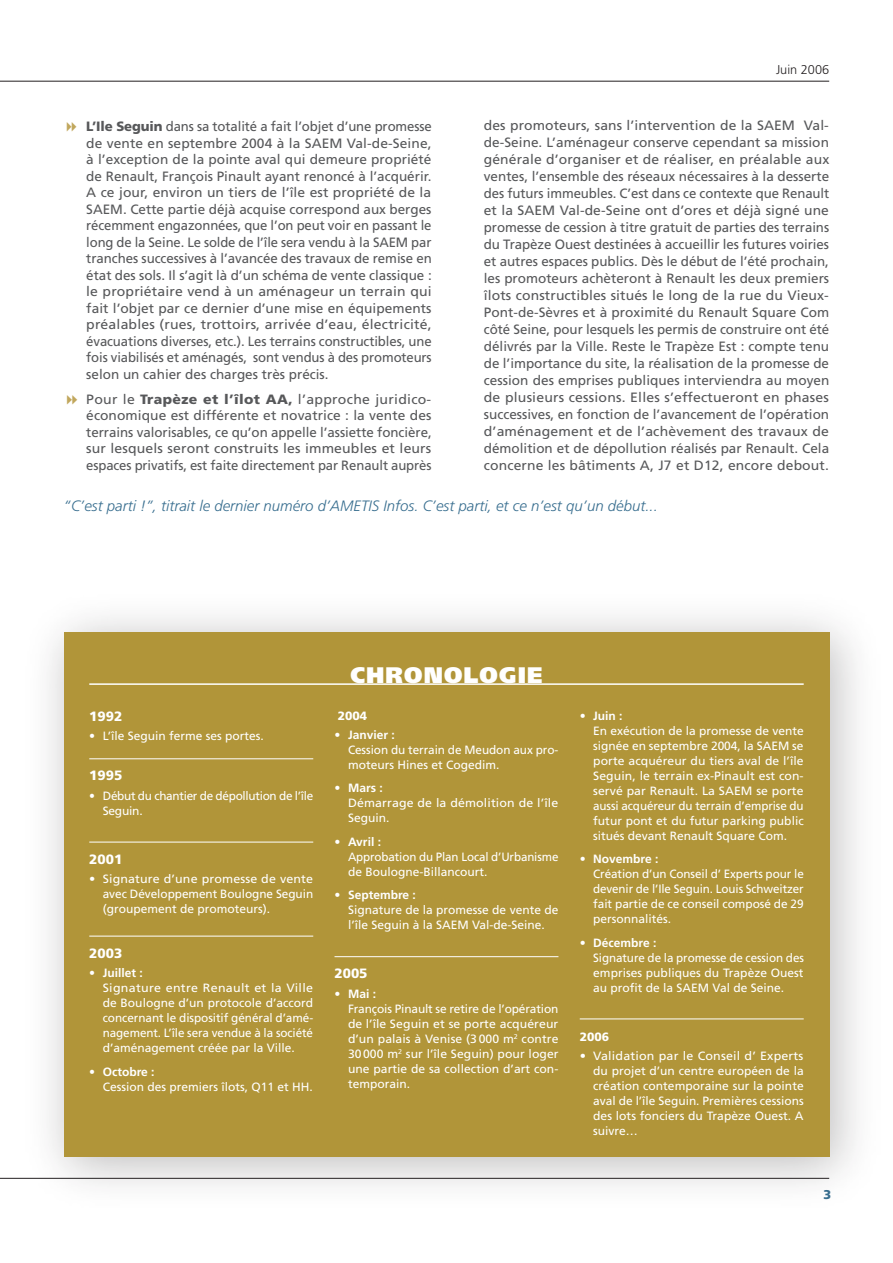
<style>
.page{position:relative;width:893px;height:1263px;background:#fff}
.page>*{position:absolute;margin:0;border:0;box-sizing:border-box;transform-origin:0 0}
.t1{font:900 22.5px "Frutiger";letter-spacing:.05em;color:#fff}
.t2{font:italic 300 15px "Frutiger";color:#386e8f}
.t3{font:13.5px/17px "Frutiger";color:#57585a;text-align:justify}
.t4{font:13.5px/16.5px "Frutiger";color:#57585a;text-align:justify;scale:1.04 1}
.t5{font:900 13.5px "Frutiger";color:#fff}
.t6{font:300 12.75px "Frutiger";color:#231f20}
.t7{font:900 12.75px "Frutiger";color:#386e8f}
.t8{font:12px/15px "Frutiger";color:#fff}
.t9{font:12px/15px "Frutiger";color:#fff;text-align:justify;scale:1.04 1}
.t10{font:12px/15px "Frutiger";letter-spacing:-.025em;color:#fff}
.t11{font:900 12px "Frutiger";color:#fff}
.s1{font-weight:900}
.s2{font-weight:700}
</style>
<div class="page">
<hr style="left:0;top:81px;width:829px;height:1px;background:#231f20">
<hr style="left:0;top:1178px;width:829px;height:1px;background:#231f20">
<div style="left:25px;top:594px;width:856px;height:613px;background:#231f20;opacity:.3"></div>
<div style="left:64px;top:632px;width:765px;height:525px;background:#b19539"></div>
<hr style="left:89px;top:683px;width:715px;height:2px;background:#fff">
<hr style="left:89px;top:758px;width:224px;height:1px;background:#fff">
<hr style="left:89px;top:842px;width:224px;height:1px;background:#fff">
<hr style="left:89px;top:936px;width:224px;height:1px;background:#fff">
<hr style="left:334px;top:956px;width:224px;height:1px;background:#fff">
<hr style="left:580px;top:1018px;width:224px;height:1px;background:#fff">
<p class="t6" style="left:776px;top:62px;width:55px">Juin 2006</p>
<p class="t3" style="left:484px;top:116px;width:347px">des promoteurs, sans l’intervention de la SAEM Val&shy;de-Seine. L’aménageur conserve cependant sa mission générale d’organiser et de réaliser, en préalable aux ventes, l’ensemble des réseaux nécessaires à la desserte des futurs immeubles. C’est dans ce contexte que Renault et la SAEM Val-de-Seine ont d’ores et déjà signé une promesse de cession à titre gratuit de parties des terrains du Trapèze Ouest destinées à accueillir les futures voiries et autres espaces publics. Dès le début de l’été prochain, les promoteurs achèteront à Renault les deux premiers îlots constructibles situés le long de la rue du Vieux-Pont-de-Sèvres et à proximité du Renault Square Com côté Seine, pour lesquels les permis de construire ont été délivrés par la Ville. Reste le Trapèze Est : compte tenu de l’importance du site, la réalisation de la promesse de cession des emprises publiques interviendra au moyen de plusieurs cessions. Elles s’effectueront en phases successives, en fonction de l’avancement de l’opération d’aménagement et de l’achèvement des travaux de démolition et de dépollution réalisés par Renault. Cela concerne les bâtiments A, J7 et D12, encore debout.</p>
<p class="t2" style="left:64px;top:497px;width:596px">“ C’est parti !”, titrait le dernier numéro d’AMETIS Infos. C’est parti, et ce n’est qu’un début...</p>
<p class="t3" style="left:86px;top:118px;width:347px;line-height:16.5px"><span class="s1">L’Ile Seguin</span> dans sa totalité a fait l’objet d’une promesse de vente en septembre 2004 à la SAEM Val-de-Seine, à l’exception de la pointe aval qui demeure propriété de Renault, François Pinault ayant renoncé à l’acquérir.<br>A ce jour, environ un tiers de l’île est propriété de la SAEM. Cette partie déjà acquise correspond aux berges récemment engazonnées, que l’on peut voir en passant le long de la Seine. Le solde de l’île sera vendu à la SAEM par tranches successives à l’avancée des travaux de remise en état des sols. Il s’agit là d’un schéma de vente classique : le propriétaire vend à un aménageur un terrain qui fait l’objet par ce dernier d’une mise en équipements préalables (rues, trottoirs, arrivée d’eau, électricité, évacuations diverses, etc.). Les terrains constructibles, une fois viabilisés et aménagés, sont vendus à des promoteurs selon un cahier des charges très précis.</p>
<p class="t4" style="left:86px;top:391px;width:334px">Pour le <span class="s1">Trapèze et l’îlot AA,</span> l’approche juridico&shy;économique est différente et novatrice : la vente des terrains valorisables, ce qu’on appelle l’assiette foncière, sur lesquels seront construits les immeubles et leurs espaces privatifs, est faite directement par Renault auprès</p>
<p class="t5" style="left:89px;top:708px;width:35px">1992</p>
<p class="t8" style="left:89px;top:728px;width:176px">• L’île Seguin ferme ses portes.</p>
<p class="t5" style="left:89px;top:767px;width:35px">1995</p>
<p class="t10" style="left:103px;top:788px;width:212px;text-indent:-14px">• Début du chantier de dépollution de l’île<br>Seguin.</p>
<p class="t5" style="left:89px;top:851px;width:35px">2001</p>
<p class="t9" style="left:103px;top:871px;width:204px;text-indent:-14px">• Signature d’une promesse de vente avec Développement Boulogne Seguin (groupement de promoteurs).</p>
<p class="t5" style="left:89px;top:945px;width:35px">2003</p>
<p class="t8" style="left:103px;top:965px;width:212px;text-indent:-14px">• <span class="s2">Juillet :<br></span>Signature entre Renault et la Ville de Boulogne d’un protocole d’accord concernant le dispositif général d’amé&shy;nagement. L’île sera vendue à la société d’aménagement créée par la Ville.</p>
<p class="t8" style="left:103px;top:1064px;width:212px;text-indent:-14px">• <span class="s2">Octobre :<br></span>Cession des premiers îlots, Q11 et HH.</p>
<h1 class="t1" style="left:350px;top:662px;width:194px">CHRONOLOGIE</h1>
<p class="t11" style="left:338px;top:708px;width:31px">2004</p>
<p class="t8" style="left:348px;top:727px;width:212px;text-indent:-13px">• <span class="s2">Janvier :<br></span>Cession du terrain de Meudon aux pro&shy;moteurs Hines et Cogedim.</p>
<p class="t8" style="left:348px;top:780px;width:212px;text-indent:-13px">• <span class="s2">Mars :<br></span>Démarrage de la démolition de l’île<br>Seguin.</p>
<p class="t8" style="left:348px;top:834px;width:212px;text-indent:-14px">• <span class="s2">Avril :<br></span>Approbation du Plan Local d’Urbanisme de Boulogne-Billancourt.</p>
<p class="t8" style="left:348px;top:887px;width:212px;text-indent:-14px">• <span class="s2">Septembre :<br></span>Signature de la promesse de vente de l’île Seguin à la SAEM Val-de-Seine.</p>
<p class="t5" style="left:334px;top:965px;width:35px">2005</p>
<p class="t8" style="left:348px;top:986px;width:212px;text-indent:-13px">• <span class="s2">Mai :<br></span>François Pinault se retire de l’opération de l’île Seguin et se porte acquéreur d’un palais à Venise (3 000 m<sup>2</sup> contre<br>30 000 m<sup>2</sup> sur l’île Seguin) pour loger une partie de sa collection d’art con&shy;temporain.</p>
<p class="t8" style="left:593px;top:708px;width:212px;text-indent:-14px">• <span class="s2">Juin :<br></span>En exécution de la promesse de vente signée en septembre 2004, la SAEM se porte acquéreur du tiers aval de l’île Seguin, le terrain ex-Pinault est con&shy;servé par Renault. La SAEM se porte aussi acquéreur du terrain d’emprise du futur pont et du futur parking public situés devant Renault Square Com.</p>
<p class="t8" style="left:593px;top:851px;width:212px;text-indent:-13px">• <span class="s2">Novembre :<br></span>Création d’un Conseil d’ Experts pour le devenir de l’Ile Seguin. Louis Schweitzer fait partie de ce conseil composé de 29 personnalités.</p>
<p class="t8" style="left:593px;top:935px;width:212px;text-indent:-14px">• <span class="s2">Décembre :<br></span>Signature de la promesse de cession des emprises publiques du Trapèze Ouest au profit de la SAEM Val de Seine.</p>
<p class="t11" style="left:580px;top:1029px;width:31px">2006</p>
<p class="t9" style="left:593px;top:1048px;width:204px;text-indent:-14px">• Validation par le Conseil d’ Experts du projet d’un centre européen de la création contemporaine sur la pointe aval de l’île Seguin. Premières cessions des lots fonciers du Trapèze Ouest. A suivre…</p>
<p class="t7" style="left:823px;top:1187px;width:9px">3</p>
</div>
